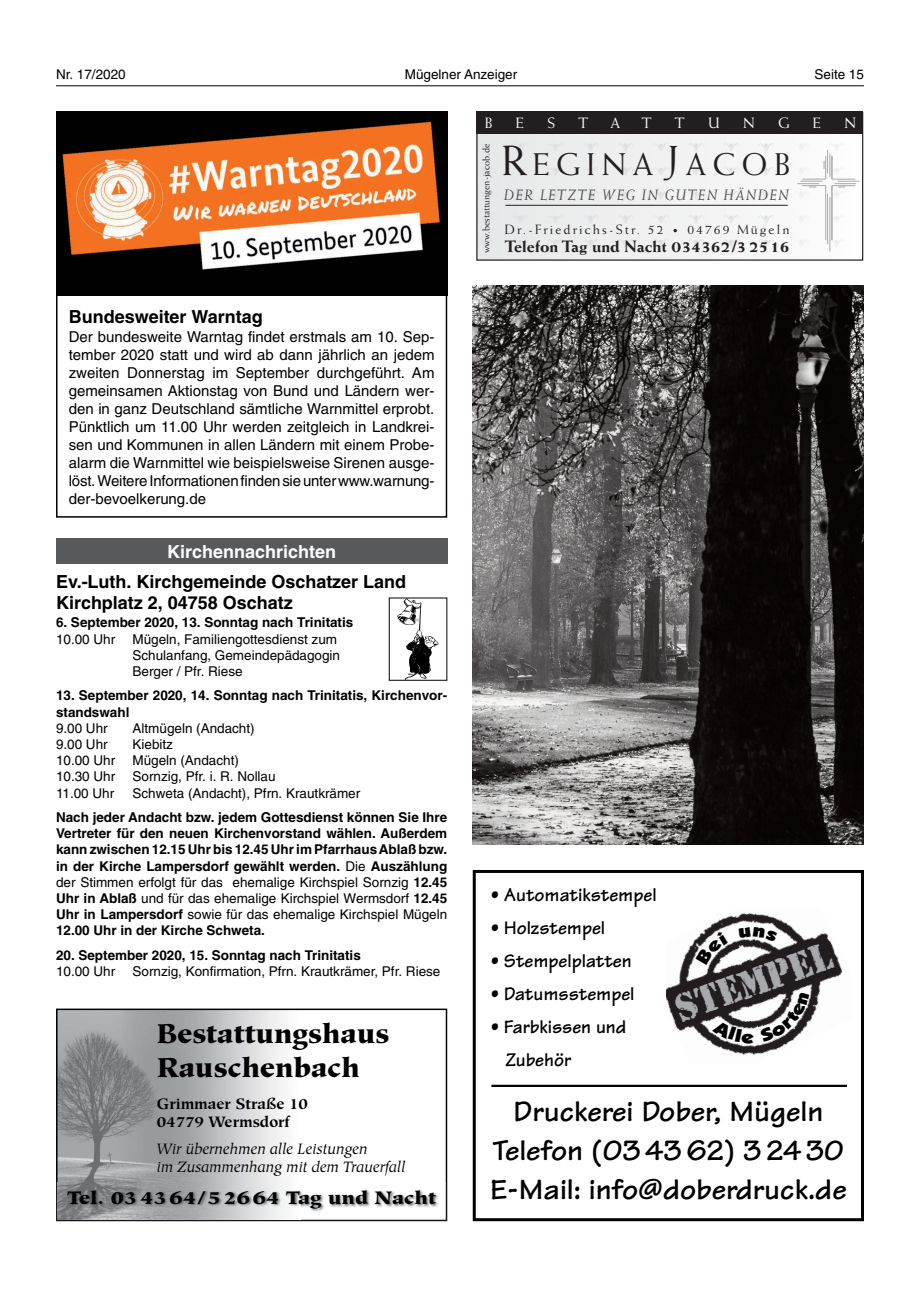
<style>
.page{position:relative;width:920px;height:1290px;background:#fff}
.page>*{position:absolute;margin:0;border:0;box-sizing:border-box;transform-origin:0 0}
.t1{font:41.4px "Rubber Stamp Plain";color:#a7a9ac;scale:.87 1}
.t2{font:31.5px "Weiss+XPMMKD";letter-spacing:.2em;color:#231f20}
.t3{font:700 30px/39px "Tekton";color:#000;text-align:center;scale:1.05 1}
.t4{font:900 27px/33.2px "Hiroshige";color:#000}
.t5{font:700 19.5px/33px "Tekton";color:#000}
.t6{font:700 18px/21.6px "Helvetica";color:#000}
.t7{font:900 18px "Hiroshige";color:#000;scale:1.1 1}
.t8{font:700 18px "Helvetica";color:#fff}
.t9{font:16.5px "Weiss Extra Bold+IDTBVH";color:#231f20}
.t10{font:15px/18px "Helvetica";letter-spacing:-.01em;color:#000;text-align:justify}
.t11{font:italic 15px/18.5px "Hiroshige";color:#000}
.t12{font:700 15px/18.5px "Hiroshige";color:#000}
.t13{font:15px "Weiss Italic+LHGDNU";letter-spacing:.1em;color:#414042}
.t14{font:15px "Weiss+XPMMKD";color:#fff}
.t15{font:700 13.5px/16.2px "Helvetica";color:#000}
.t16{font:13.5px/16.2px "Helvetica";color:#000}
.t17{font:13.5px "Weiss+XPMMKD";letter-spacing:.155em;color:#231f20}
.t18{font:9.9px "Weiss+XPMMKD";color:#231f20}
.s1{font-weight:400}
.s2{font-size:42px}
</style>
<div class="page">
<hr style="left:56px;top:85px;width:808px;height:1px;background:#000">
<div style="left:56px;top:539px;width:391px;height:25px;background:#58595b"></div>
<svg style="left:397px;top:600px;width:42px;height:79px"></svg>
<div style="left:477px;top:112px;width:386px;height:148px;background:#f0f0f1"></div>
<div style="left:476px;top:112px;width:387px;height:22px;background:#231f20"></div>
<hr style="left:827px;top:194px;width:1px;height:50px;background:#a7a9ac">
<hr style="left:830px;top:197px;width:1px;height:55px;background:#a7a9ac">
<hr style="left:825px;top:186px;width:1px;height:54px;background:#a7a9ac">
<hr style="left:831px;top:186px;width:2px;height:54px;background:#a7a9ac">
<hr style="left:505px;top:205px;width:283px;height:1px;background:#231f20">
<img style="left:59px;top:1011px;width:224px;height:171px">
<div style="left:56px;top:1008px;width:391px;height:213px;border:2px solid #000"></div>
<img style="left:56px;top:1182px;width:391px;height:39px">
<img style="left:57px;top:1182px;width:389px;height:38px">
<img style="left:56px;top:111px;width:391px;height:184px">
<div style="left:473px;top:870px;width:391px;height:351px;border:3px solid #000"></div>
<img style="left:666px;top:913px;width:177px;height:142px">
<hr style="left:491px;top:1085px;width:356px;height:2px;background:#000">
<img style="left:473px;top:285px;width:391px;height:559px">
<svg style="left:797px;top:144px;width:62px;height:56px"></svg>
<svg style="left:673px;top:228px;width:4px;height:4px"></svg>
<svg style="left:829px;top:216px;width:15px;height:8px"></svg>
<svg style="left:829px;top:240px;width:15px;height:8px"></svg>
<svg style="left:696px;top:930px;width:32px;height:35px"></svg>
<svg style="left:739px;top:927px;width:39px;height:16px"></svg>
<svg style="left:712px;top:1020px;width:42px;height:23px"></svg>
<svg style="left:760px;top:992px;width:50px;height:50px"></svg>
<p class="t16" style="left:56px;top:67px;width:71px">Nr. 17/2020</p>
<p class="t16" style="left:405px;top:67px;width:114px">Mügelner Anzeiger</p>
<p class="t16" style="left:814px;top:67px;width:51px">Seite 15</p>
<p class="t14" style="left:485px;top:117px;width:9px">B</p>
<p class="t14" style="left:516px;top:117px;width:10px">E</p>
<p class="t14" style="left:547px;top:117px;width:9px">S</p>
<p class="t14" style="left:579px;top:117px;width:11px">T</p>
<p class="t14" style="left:610px;top:117px;width:11px">A</p>
<p class="t14" style="left:642px;top:117px;width:11px">T</p>
<p class="t14" style="left:675px;top:117px;width:11px">T</p>
<p class="t14" style="left:708px;top:117px;width:13px">U</p>
<p class="t14" style="left:743px;top:117px;width:13px">N</p>
<p class="t14" style="left:778px;top:117px;width:13px">G</p>
<p class="t14" style="left:813px;top:117px;width:10px">E</p>
<p class="t14" style="left:844px;top:117px;width:13px">N</p>
<h3 class="t6" style="left:69px;top:307px;width:196px">Bundesweiter Warntag</h3>
<p class="t10" style="left:69px;top:329px;width:367px">Der bundesweite Warntag findet erstmals am 10. Sep&shy;tember 2020 statt und wird ab dann jährlich an jedem zweiten Donnerstag im September durchgeführt. Am gemeinsamen Aktionstag von Bund und Ländern wer&shy;den in ganz Deutschland sämtliche Warnmittel erprobt.<br>Pünktlich um 11.00 Uhr werden zeitgleich in Landkrei&shy;sen und Kommunen in allen Ländern mit einem Probe&shy;alarm die Warnmittel wie beispielsweise Sirenen ausge&shy;löst.WeitereInformationenfindensieunterwww.warnung&shy;der-bevoelkerung.de</p>
<h3 class="t8" style="left:167px;top:545px;width:170px">Kirchennachrichten</h3>
<h3 class="t6" style="left:56px;top:572px;width:352px">Ev.-Luth. Kirchgemeinde Oschatzer Land<br>Kirchplatz 2, 04758 Oschatz</h3>
<p class="t15" style="left:56px;top:616px;width:299px">6. September 2020, 13. Sonntag nach Trinitatis</p>
<p class="t16" style="left:56px;top:632px;width:61px">10.00 Uhr</p>
<p class="t16" style="left:133px;top:632px;width:209px">Mügeln, Familiengottesdienst zum<br>Schulanfang, Gemeindepädagogin<br>Berger / Pfr. Riese</p>
<p class="t15" style="left:56px;top:689px;width:393px">13. September 2020, 14. Sonntag nach Trinitatis, Kirchenvor&shy;standswahl</p>
<p class="t16" style="left:56px;top:721px;width:53px">9.00 Uhr</p>
<p class="t16" style="left:133px;top:721px;width:124px">Altmügeln (Andacht)</p>
<p class="t16" style="left:56px;top:737px;width:53px">9.00 Uhr</p>
<p class="t16" style="left:133px;top:737px;width:42px">Kiebitz</p>
<p class="t16" style="left:56px;top:754px;width:61px">10.00 Uhr</p>
<p class="t16" style="left:133px;top:754px;width:108px">Mügeln (Andacht)</p>
<p class="t16" style="left:56px;top:770px;width:61px">10.30 Uhr</p>
<p class="t16" style="left:133px;top:770px;width:145px">Sornzig, Pfr. i. R. Nollau</p>
<p class="t16" style="left:56px;top:786px;width:60px">11.00 Uhr</p>
<p class="t16" style="left:133px;top:786px;width:229px">Schweta (Andacht), Pfrn. Krautkrämer</p>
<p class="t15" style="left:56px;top:810px;width:393px;text-align:justify">Nach jeder Andacht bzw. jedem Gottesdienst können Sie Ihre Vertreter für den neuen Kirchenvorstand wählen. Außerdem kann zwischen 12.15 Uhr bis 12.45 Uhr im PfarrhausAblaß bzw. in der Kirche Lampersdorf gewählt werden. <span class="s1">Die</span> Auszählung <span class="s1">der Stimmen erfolgt für das ehemalige Kirchspiel Sornzig</span> 12.45<br>Uhr in Ablaß <span class="s1">und für das ehemalige Kirchspiel Wermsdorf</span> 12.45<br>Uhr in Lampersdorf <span class="s1">sowie für das ehemalige Kirchspiel Mügeln </span>12.00 Uhr in der Kirche Schweta.</p>
<p class="t15" style="left:56px;top:948px;width:306px">20. September 2020, 15. Sonntag nach Trinitatis</p>
<p class="t16" style="left:56px;top:964px;width:61px">10.00 Uhr</p>
<p class="t16" style="left:133px;top:964px;width:309px">Sornzig, Konfirmation, Pfrn. Krautkrämer, Pfr. Riese</p>
<h3 class="t4" style="left:157px;top:1020px;width:234px">Bestattungshaus<br>Rauschenbach</h3>
<p class="t12" style="left:157px;top:1096px;width:153px">Grimmaer Straße 10<br>04779 Wermsdorf</p>
<p class="t11" style="left:157px;top:1141px;width:250px">Wir übernehmen alle Leistungen<br>im Zusammenhang mit dem Trauerfall</p>
<h3 class="t7" style="left:67px;top:1190px;width:337px">Tel. 034364/52664 Tag und Nacht</h3>
<p class="t18" style="left:482px;top:253px;width:111px;rotate:-90deg">www.bestattungen-jacob.de</p>
<h2 class="t2" style="left:502px;top:152px;width:290px"><span class="s2">R</span>EGINA <span class="s2">J</span>ACOB</h2>
<p class="t13" style="left:504px;top:189px;width:286px">DER LETZTE WEG IN GUTEN HÄNDEN</p>
<p class="t17" style="left:505px;top:225px;width:160px">Dr.-Friedrichs-Str. 52</p>
<p class="t17" style="left:687px;top:225px;width:103px">04769 Mügeln</p>
<p class="t9" style="left:505px;top:241px;width:286px">Telefon Tag und Nacht 034362/3 25 16</p>
<h3 class="t5" style="left:491px;top:881px;width:167px">• Automatikstempel</h3>
<h3 class="t5" style="left:491px;top:914px;width:115px">• Holzstempel</h3>
<h3 class="t5" style="left:491px;top:947px;width:142px">• Stempelplatten</h3>
<h3 class="t5" style="left:491px;top:980px;width:145px">• Datumsstempel</h3>
<h3 class="t5" style="left:506px;top:1013px;width:122px;text-indent:-15px">• Farbkissen und<br>Zubehör</h3>
<h1 class="t1" style="left:671px;top:996px;width:191px;rotate:-20deg">Stempel</h1>
<h3 class="t3" style="left:490px;top:1095px;width:341px">Druckerei Dober, Mügeln<br>Telefon (03 4362) 3 24 30<br>E-Mail: info@doberdruck.de</h3>
</div>
